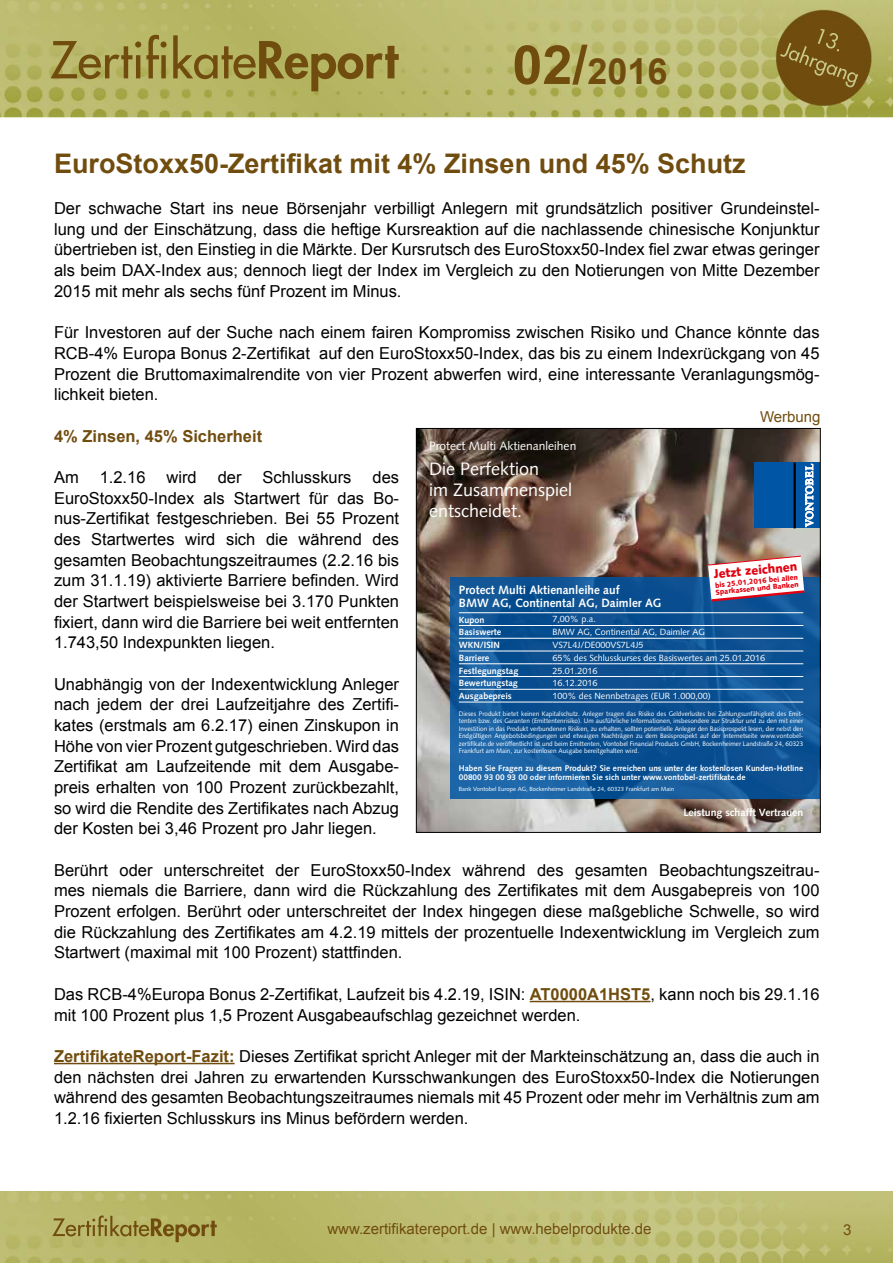
<style>
.page{position:relative;width:893px;height:1263px;background:#fff}
.page>*{position:absolute;margin:0;border:0;box-sizing:border-box;transform-origin:0 0}
.t1{font:700 36px "Arial";color:#704d0f}
.t2{font:700 27px "Arial";color:#704d0f}
.t3{font:18px/21px "Syntax";color:#fff}
.t4{font:16.5px/20.7px "Arial";color:#000;text-align:justify}
.t5{font:700 16.5px "Arial";color:#704d0f}
.t6{font:15px "Arial";color:#704d0f}
.t7{font:900 12.45px "Syntax";color:#e30010;scale:.95 1}
.t8{font:700 12px/13.5px "Syntax";color:#fff}
.t9{font:12px "Syntax";color:#fff}
.t10{font:700 10.5px "Syntax";color:#fff}
.t11{font:9px "Syntax";color:#fff}
.t12{font:700 9px "Syntax";color:#fff}
.t13{font:700 8.25px/9px "Syntax";color:#fff}
.t14{font:900 7.2px "Syntax";color:#e30010;scale:.95 1}
.t15{font:900 7.2px "Syntax";color:#e30010}
.t16{font:6.6px/7.5px "Syntax";color:#fff;text-align:justify}
.t17{font:6px "Syntax";color:#fff}
.s1{font-size:54px}
.s2{font-weight:700;color:#704d0f}
</style>
<div class="page">
<img style="left:0;top:1192px;width:893px;height:71px">
<img style="left:0;top:0;width:893px;height:118px">
<hr style="left:530px;top:1001px;width:120px;height:1px;background:#704d0f">
<hr style="left:54px;top:1063px;width:181px;height:1px;background:#704d0f">
<img style="left:418px;top:430px;width:400px;height:400px">
<svg style="left:450px;top:577px;width:368px;height:221px;background:#105596"></svg>
<div style="left:754px;top:462px;width:66px;height:66px;background:#0056a5"></div>
<hr style="left:794px;top:462px;width:2px;height:66px;background:#000">
<svg style="left:805px;top:464px;width:8px;height:63px"></svg>
<svg style="left:707px;top:555px;width:100px;height:48px"></svg>
<hr style="left:459px;top:663px;width:93px;height:1px;background:#fff">
<hr style="left:552px;top:663px;width:251px;height:1px;background:#fff">
<hr style="left:459px;top:676px;width:93px;height:1px;background:#fff">
<hr style="left:552px;top:676px;width:251px;height:1px;background:#fff">
<hr style="left:459px;top:689px;width:93px;height:1px;background:#fff">
<hr style="left:552px;top:689px;width:251px;height:1px;background:#fff">
<hr style="left:459px;top:702px;width:93px;height:1px;background:#fff">
<hr style="left:552px;top:702px;width:251px;height:1px;background:#fff">
<hr style="left:459px;top:612px;width:93px;height:1px;background:#fff">
<hr style="left:552px;top:612px;width:251px;height:1px;background:#fff">
<hr style="left:459px;top:625px;width:93px;height:1px;background:#fff">
<hr style="left:552px;top:625px;width:251px;height:1px;background:#fff">
<hr style="left:459px;top:638px;width:93px;height:1px;background:#fff">
<hr style="left:552px;top:638px;width:251px;height:1px;background:#fff">
<hr style="left:459px;top:651px;width:93px;height:1px;background:#fff">
<hr style="left:552px;top:651px;width:251px;height:1px;background:#fff">
<h1 class="t1" style="left:512px;top:46px;width:157px"><span class="s1">02/</span>2016</h1>
<h2 class="t2" style="left:54px;top:144px;width:693px">EuroStoxx50-Zertifikat mit 4% Zinsen und 45% Schutz</h2>
<p class="t4" style="left:54px;top:198px;width:767px">Der schwache Start ins neue Börsenjahr verbilligt Anlegern mit grundsätzlich positiver Grundeinstel&shy;lung und der Einschätzung, dass die heftige Kursreaktion auf die nachlassende chinesische Konjunktur übertrieben ist, den Einstieg in die Märkte. Der Kursrutsch des EuroStoxx50-Index fiel zwar etwas geringer als beim DAX-Index aus; dennoch liegt der Index im Vergleich zu den Notierungen von Mitte Dezember 2015 mit mehr als sechs fünf Prozent im Minus.</p>
<p class="t4" style="left:54px;top:322px;width:767px">Für Investoren auf der Suche nach einem fairen Kompromiss zwischen Risiko und Chance könnte das RCB-4% Europa Bonus 2-Zertifikat auf den EuroStoxx50-Index, das bis zu einem Indexrückgang von 45<br>Prozent die Bruttomaximalrendite von vier Prozent abwerfen wird, eine interessante Veranlagungsmög&shy;lichkeit bieten.</p>
<p class="t5" style="left:54px;top:424px;width:210px">4% Zinsen, 45% Sicherheit</p>
<p class="t4" style="left:54px;top:467px;width:26px">Am</p>
<p class="t4" style="left:100px;top:467px;width:47px">1.2.16</p>
<p class="t4" style="left:167px;top:467px;width:32px">wird</p>
<p class="t4" style="left:218px;top:467px;width:25px">der</p>
<p class="t4" style="left:263px;top:467px;width:90px">Schlusskurs</p>
<p class="t6" style="left:760px;top:407px;width:62px">Werbung</p>
<p class="t9" style="left:429px;top:439px;width:149px">Protect Multi Aktienanleihen</p>
<p class="t3" style="left:429px;top:459px;width:145px">Die Perfektion<br>im Zusammenspiel entscheidet.</p>
<p class="t4" style="left:54px;top:467px;width:347px;text-indent:319px">des EuroStoxx50-Index als Startwert für das Bo&shy;nus-Zertifikat festgeschrieben. Bei 55 Prozent des Startwertes wird sich die während des gesamten Beobachtungszeitraumes (2.2.16 bis zum 31.1.19) aktivierte Barriere befinden. Wird der Startwert beispielsweise bei 3.170 Punkten fixiert, dann wird die Barriere bei weit entfernten 1.743,50 Indexpunkten liegen.</p>
<p class="t4" style="left:54px;top:673px;width:347px">Unabhängig von der Indexentwicklung Anleger nach jedem der drei Laufzeitjahre des Zertifi&shy;kates (erstmals am 6.2.17) einen Zinskupon in Höhe von vier Prozent gutgeschrieben. Wird das Zertifikat am Laufzeitende mit dem Ausgabe&shy;preis erhalten von 100 Prozent zurückbezahlt, so wird die Rendite des Zertifikates nach Abzug der Kosten bei 3,46 Prozent pro Jahr liegen.</p>
<p class="t4" style="left:54px;top:859px;width:767px">Berührt oder unterschreitet der EuroStoxx50-Index während des gesamten Beobachtungszeitrau&shy;mes niemals die Barriere, dann wird die Rückzahlung des Zertifikates mit dem Ausgabepreis von 100<br>Prozent erfolgen. Berührt oder unterschreitet der Index hingegen diese maßgebliche Schwelle, so wird die Rückzahlung des Zertifikates am 4.2.19 mittels der prozentuelle Indexentwicklung im Vergleich zum Startwert (maximal mit 100 Prozent) stattfinden.</p>
<p class="t4" style="left:54px;top:983px;width:767px">Das RCB-4%Europa Bonus 2-Zertifikat, Laufzeit bis 4.2.19, ISIN: <span class="s2">AT0000A1HST5</span>, kann noch bis 29.1.16 mit 100 Prozent plus 1,5 Prozent Ausgabeaufschlag gezeichnet werden.</p>
<p class="t4" style="left:54px;top:1045px;width:767px"><span class="s2">ZertifikateReport-Fazit:</span> Dieses Zertifikat spricht Anleger mit der Markteinschätzung an, dass die auch in den nächsten drei Jahren zu erwartenden Kursschwankungen des EuroStoxx50-Index die Notierungen während des gesamten Beobachtungszeitraumes niemals mit 45 Prozent oder mehr im Verhältnis zum am 1.2.16 fixierten Schlusskurs ins Minus befördern werden.</p>
<p class="t7" style="left:713px;top:567px;width:90px;rotate:-6deg">Jetzt zeichnen</p>
<p class="t14" style="left:715px;top:581px;width:89px;rotate:-6deg">bis 25.01.2016 bei allen</p>
<p class="t15" style="left:715px;top:588px;width:85px;rotate:-5deg">Sparkassen und Banken</p>
<p class="t8" style="left:459px;top:583px;width:204px">Protect Multi Aktienanleihe auf<br>BMW AG, Continental AG, Daimler AG</p>
<p class="t12" style="left:459px;top:614px;width:27px">Kupon</p>
<p class="t11" style="left:552px;top:614px;width:45px">7,00% p.a.</p>
<p class="t12" style="left:459px;top:627px;width:44px">Basiswerte</p>
<p class="t11" style="left:552px;top:627px;width:154px">BMW AG, Continental AG, Daimler AG</p>
<p class="t12" style="left:459px;top:640px;width:42px">WKN/ISIN</p>
<p class="t11" style="left:552px;top:639px;width:93px">VS7L4J/DE000VS7L4J5</p>
<p class="t12" style="left:459px;top:652px;width:32px">Barriere</p>
<p class="t11" style="left:552px;top:652px;width:214px">65% des Schlusskurses des Basiswertes am 25.01.2016</p>
<p class="t12" style="left:459px;top:665px;width:61px">Festlegungstag</p>
<p class="t11" style="left:552px;top:665px;width:47px">25.01.2016</p>
<p class="t12" style="left:459px;top:678px;width:60px">Bewertungstag</p>
<p class="t11" style="left:552px;top:678px;width:47px">16.12.2016</p>
<p class="t12" style="left:459px;top:691px;width:54px">Ausgabepreis</p>
<p class="t11" style="left:552px;top:690px;width:160px">100% des Nennbetrages (EUR 1.000,00)</p>
<p class="t16" style="left:459px;top:710px;width:346px">Dieses Produkt bietet keinen Kapitalschutz. Anleger tragen das Risiko des Geldverlustes bei Zahlungsunfähigkeit des Emit&shy;tenten bzw. des Garanten (Emittentenrisiko). Um ausführliche Informationen, insbesondere zur Struktur und zu den mit einer Investition in das Produkt verbundenen Risiken, zu erhalten, sollten potentielle Anleger den Basisprospekt lesen, der nebst den Endgültigen Angebotsbedingungen und etwaigen Nachträgen zu dem Basisprospekt auf der Internetseite www.vontobel&shy;zertifikate.de veröffentlicht ist und beim Emittenten, Vontobel Financial Products GmbH, Bockenheimer Landstraße 24, 60323<br>Frankfurt am Main, zur kostenlosen Ausgabe bereitgehalten wird.</p>
<p class="t13" style="left:459px;top:764px;width:346px">Haben Sie Fragen zu diesem Produkt? Sie erreichen uns unter der kostenlosen Kunden-Hotline<br>00800 93 00 93 00 oder informieren Sie sich unter www.vontobel-zertifikate.de</p>
<p class="t17" style="left:459px;top:785px;width:217px">Bank Vontobel Europe AG, Bockenheimer Landstraße 24, 60323 Frankfurt am Main</p>
<p class="t10" style="left:683px;top:806px;width:121px">Leistung schafft Vertrauen</p>
<p class="t6" style="left:327px;top:1218px;width:326px">www.zertifikatereport.de | www.hebelprodukte.de</p>
<p class="t6" style="left:843px;top:1219px;width:10px">3</p>
</div>
